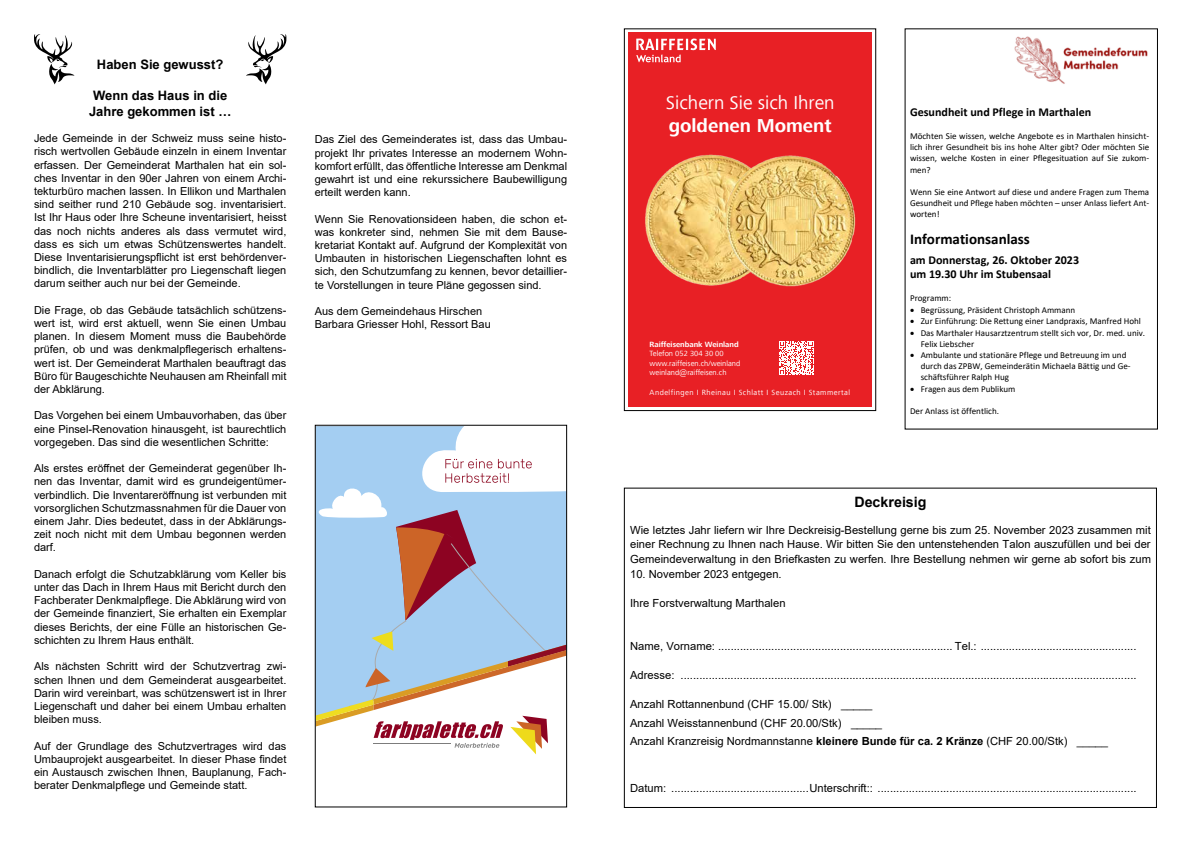
<style>
.page{position:relative;width:1191px;height:842px;background:#fff}
.page>*{position:absolute;margin:0;border:0;box-sizing:border-box;transform-origin:0 0}
.t1{font:19.2px "Frutiger Next Com";color:#fff}
.t2{font:700 19.2px "Frutiger Next Com";color:#fff}
.t3{font:700 15px "Calibri";color:#000}
.t4{font:700 14.3px "Arial";color:#000}
.t5{font:700 13px/15.6px "Arial";color:#000;text-align:center}
.t6{font:700 12.1px/14.7px "Calibri";color:#000}
.t7{font:11.2px/14.5px "Arial";color:#000;text-align:justify}
.t8{font:11px/13.2px "Arial";color:#000;text-align:justify}
.t9{font:9px/11px "Calibri";color:#000;text-align:justify}
.t10{font:7.8px/9.3px "Frutiger Next Com";color:#fff}
.t11{font:7.8px "Frutiger Next Com";letter-spacing:.06em;color:#fff}
.t12{font:700 7.8px "Frutiger Next Com";color:#fff}
.s1{font-weight:700}
</style>
<div class="page">
<svg style="left:34px;top:34px;width:40px;height:50px"></svg>
<svg style="left:246px;top:34px;width:40px;height:50px"></svg>
<img style="left:1014px;top:36px;width:134px;height:48px">
<div style="left:904px;top:28px;width:254px;height:402px;border:1px solid #000"></div>
<svg style="left:317px;top:427px;width:248px;height:327px"></svg>
<div style="left:315px;top:425px;width:252px;height:382px;border:1px solid #000"></div>
<div style="left:628px;top:33px;width:244px;height:374px;background:#e82025"></div>
<svg style="left:636px;top:39px;width:80px;height:23px"></svg>
<svg style="left:779px;top:341px;width:34px;height:34px"></svg>
<img style="left:645px;top:154px;width:76px;height:132px">
<img style="left:721px;top:155px;width:135px;height:132px">
<div style="left:624px;top:28px;width:252px;height:383px;border:1px solid #000"></div>
<p class="t5" style="left:97px;top:57px;width:128px">Haben Sie gewusst?</p>
<p class="t5" style="left:89px;top:88px;width:144px">Wenn das Haus in die<br>Jahre gekommen ist …</p>
<p class="t8" style="left:34px;top:132px;width:254px">Jede Gemeinde in der Schweiz muss seine histo&shy;risch wertvollen Gebäude einzeln in einem Inventar erfassen. Der Gemeinderat Marthalen hat ein sol&shy;ches Inventar in den 90er Jahren von einem Archi&shy;tekturbüro machen lassen. In Ellikon und Marthalen sind seither rund 210 Gebäude sog. inventarisiert.<br>Ist Ihr Haus oder Ihre Scheune inventarisiert, heisst das noch nichts anderes als dass vermutet wird, dass es sich um etwas Schützenswertes handelt.<br>Diese Inventarisierungspflicht ist erst behördenver&shy;bindlich, die Inventarblätter pro Liegenschaft liegen darum seither auch nur bei der Gemeinde.</p>
<p class="t8" style="left:34px;top:303px;width:254px">Die Frage, ob das Gebäude tatsächlich schützens&shy;wert ist, wird erst aktuell, wenn Sie einen Umbau planen. In diesem Moment muss die Baubehörde prüfen, ob und was denkmalpflegerisch erhaltens&shy;wert ist. Der Gemeinderat Marthalen beauftragt das Büro für Baugeschichte Neuhausen am Rheinfall mit der Abklärung.</p>
<p class="t8" style="left:34px;top:409px;width:254px">Das Vorgehen bei einem Umbauvorhaben, das über eine Pinsel-Renovation hinausgeht, ist baurechtlich vorgegeben. Das sind die wesentlichen Schritte:</p>
<p class="t8" style="left:34px;top:462px;width:254px">Als erstes eröffnet der Gemeinderat gegenüber Ih&shy;nen das Inventar, damit wird es grundeigentümer&shy;verbindlich. Die Inventareröffnung ist verbunden mit vorsorglichen Schutzmassnahmen für die Dauer von einem Jahr. Dies bedeutet, dass in der Abklärungs&shy;zeit noch nicht mit dem Umbau begonnen werden darf.</p>
<p class="t8" style="left:34px;top:567px;width:254px">Danach erfolgt die Schutzabklärung vom Keller bis unter das Dach in Ihrem Haus mit Bericht durch den Fachberater Denkmalpflege. Die Abklärung wird von der Gemeinde finanziert, Sie erhalten ein Exemplar dieses Berichts, der eine Fülle an historischen Ge&shy;schichten zu Ihrem Haus enthält.</p>
<p class="t8" style="left:34px;top:660px;width:254px">Als nächsten Schritt wird der Schutzvertrag zwi&shy;schen Ihnen und dem Gemeinderat ausgearbeitet.<br>Darin wird vereinbart, was schützenswert ist in Ihrer Liegenschaft und daher bei einem Umbau erhalten bleiben muss.</p>
<p class="t8" style="left:34px;top:739px;width:254px">Auf der Grundlage des Schutzvertrages wird das Umbauprojekt ausgearbeitet. In dieser Phase findet ein Austausch zwischen Ihnen, Bauplanung, Fach&shy;berater Denkmalpflege und Gemeinde statt.</p>
<p class="t8" style="left:315px;top:133px;width:254px">Das Ziel des Gemeinderates ist, dass das Umbau&shy;projekt Ihr privates Interesse an modernem Wohn&shy;komfort erfüllt, das öffentliche Interesse am Denkmal gewahrt ist und eine rekurssichere Baubewilligung erteilt werden kann.</p>
<p class="t8" style="left:315px;top:212px;width:254px">Wenn Sie Renovationsideen haben, die schon et&shy;was konkreter sind, nehmen Sie mit dem Bause&shy;kretariat Kontakt auf. Aufgrund der Komplexität von Umbauten in historischen Liegenschaften lohnt es sich, den Schutzumfang zu kennen, bevor detaillier&shy;te Vorstellungen in teure Pläne gegossen sind.</p>
<p class="t8" style="left:315px;top:304px;width:178px">Aus dem Gemeindehaus Hirschen<br>Barbara Griesser Hohl, Ressort Bau</p>
<h1 class="t1" style="left:666px;top:92px;width:170px">Sichern Sie sich Ihren</h1>
<h1 class="t2" style="left:668px;top:115px;width:164px">goldenen Moment</h1>
<p class="t12" style="left:649px;top:340px;width:91px">Raiffeisenbank Weinland</p>
<p class="t10" style="left:649px;top:349px;width:92px">Telefon 052 304 30 00 www.raiffeisen.ch/weinland weinland@raiffeisen.ch</p>
<p class="t11" style="left:649px;top:387px;width:202px">Andelfingen I Rheinau I Schlatt I Seuzach I Stammertal</p>
<p class="t6" style="left:910px;top:105px;width:183px">Gesundheit und Pflege in Marthalen</p>
<p class="t9" style="left:910px;top:131px;width:241px">Möchten Sie wissen, welche Angebote es in Marthalen hinsicht&shy;lich ihrer Gesundheit bis ins hohe Alter gibt? Oder möchten Sie wissen, welche Kosten in einer Pflegesituation auf Sie zukom&shy;men?</p>
<p class="t9" style="left:910px;top:186px;width:241px">Wenn Sie eine Antwort auf diese und andere Fragen zum Thema Gesundheit und Pflege haben möchten – unser Anlass liefert Ant&shy;worten!</p>
<h2 class="t3" style="left:910px;top:229px;width:121px">Informationsanlass</h2>
<p class="t6" style="left:910px;top:252px;width:171px">am Donnerstag, 26. Oktober 2023 um 19.30 Uhr im Stubensaal</p>
<p class="t9" style="left:910px;top:292px;width:43px">Programm:</p>
<p class="t9" style="left:910px;top:304px;width:167px">• Begrüssung, Präsident Christoph Ammann</p>
<p class="t9" style="left:910px;top:316px;width:232px">• Zur Einführung: Die Rettung einer Landpraxis, Manfred Hohl</p>
<p class="t9" style="left:920px;top:327px;width:226px;text-indent:-11px">• Das Marthaler Hausarztzentrum stellt sich vor, Dr. med. univ.<br>Felix Liebscher</p>
<p class="t9" style="left:920px;top:350px;width:211px;text-align:left;text-indent:-11px">• Ambulante und stationäre Pflege und Betreuung im und durch das ZPBW, Gemeinderätin Michaela Bättig und Ge&shy;schäftsführer Ralph Hug</p>
<p class="t9" style="left:910px;top:383px;width:107px">• Fragen aus dem Publikum</p>
<p class="t9" style="left:910px;top:405px;width:91px">Der Anlass ist öffentlich.</p>
<h3 class="t4" style="left:854px;top:491px;width:74px">Deckreisig</h3>
<p class="t7" style="left:630px;top:523px;width:522px">Wie letztes Jahr liefern wir Ihre Deckreisig-Bestellung gerne bis zum 25. November 2023 zusammen mit einer Rechnung zu Ihnen nach Hause. Wir bitten Sie den untenstehenden Talon auszufüllen und bei der Gemeindeverwaltung in den Briefkasten zu werfen. Ihre Bestellung nehmen wir gerne ab sofort bis zum</p>
<p class="t7" style="left:630px;top:566px;width:153px">10. November 2023 entgegen.</p>
<p class="t7" style="left:630px;top:595px;width:157px">Ihre Forstverwaltung Marthalen</p>
<p class="t7" style="left:630px;top:639px;width:508px">Name, Vorname: ........................................................................... Tel.: ..................................................</p>
<p class="t7" style="left:630px;top:668px;width:508px">Adresse: ..................................................................................................................................................</p>
<p class="t7" style="left:630px;top:695px;width:479px;line-height:18.3px;text-align:left">Anzahl Rottannenbund (CHF 15.00/ Stk) _____<br>Anzahl Weisstannenbund (CHF 20.00/Stk) _____<br>Anzahl Kranzreisig Nordmannstanne <span class="s1">kleinere Bunde für ca. 2 Kränze</span> (CHF 20.00/Stk) _____</p>
<p class="t7" style="left:630px;top:781px;width:508px">Datum: ............................................ Unterschrift:: ...................................................................................</p>
</div>
